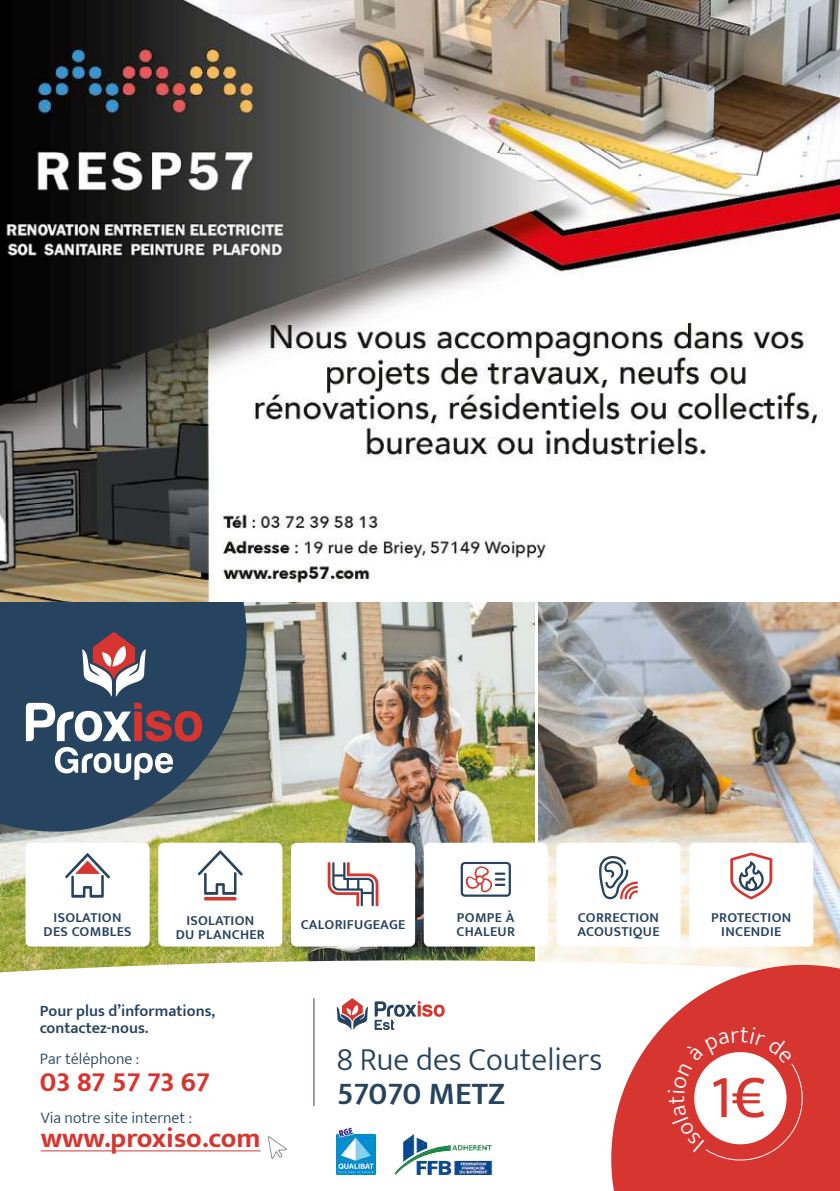
<style>
.page{position:relative;width:840px;height:1191px;background:#fff}
.page>*{position:absolute;margin:0;border:0;box-sizing:border-box;transform-origin:0 0}
.t1{font:61.6px "Mukta";color:#d73530}
.t2{font:300 32.2px "Mukta";color:#264360}
.t3{font:600 32.2px "Mukta";color:#264360}
.t4{font:700 28.2px/56.2px "Mukta";color:#d73530}
.t5{font:600 16px/16px "Mukta";color:#264360}
.t6{font:300 16px "Mukta";color:#264360}
.t7{font:600 14px/14px "Mukta";letter-spacing:.02em;color:#264360;text-align:center}
</style>
<div class="page">
<img style="left:538px;top:602px;width:301px;height:358px">
<img style="left:0;top:602px;width:534px;height:358px">
<svg style="left:0;top:960px;width:839px;height:215px"></svg>
<svg style="left:336px;top:998px;width:32px;height:32px"></svg>
<svg style="left:374px;top:1001px;width:70px;height:29px"></svg>
<hr style="left:41px;top:1150px;width:219px;height:1px;background:#d73530">
<svg style="left:267px;top:1130px;width:20px;height:34px"></svg>
<img style="left:395px;top:1134px;width:96px;height:40px">
<img style="left:336px;top:1127px;width:39px;height:47px">
<svg style="left:611px;top:965px;width:228px;height:226px;fill:#d73530"></svg>
<svg style="left:0;top:601px;width:246px;height:230px;background:#3c5367"></svg>
<hr style="left:313px;top:998px;width:1px;height:108px;background:#264360">
<svg style="left:82px;top:632px;width:64px;height:64px"></svg>
<svg style="left:26px;top:702px;width:176px;height:78px"></svg>
<div style="left:26px;top:842px;width:123px;height:104px;background:#fff;border-radius:6px"></div>
<svg style="left:65px;top:853px;width:45px;height:44px"></svg>
<div style="left:158px;top:842px;width:124px;height:104px;background:#fff;border-radius:6px"></div>
<svg style="left:198px;top:850px;width:44px;height:44px"></svg>
<hr style="left:204px;top:897px;width:32px;height:3px;background:#d73530;border-radius:2px">
<div style="left:291px;top:842px;width:124px;height:104px;background:#fff;border-radius:6px"></div>
<svg style="left:327px;top:862px;width:51px;height:44px"></svg>
<div style="left:556px;top:842px;width:124px;height:104px;background:#fff;border-radius:6px"></div>
<svg style="left:599px;top:856px;width:38px;height:43px"></svg>
<div style="left:688px;top:842px;width:124px;height:104px;background:#fff;border-radius:6px"></div>
<svg style="left:730px;top:852px;width:41px;height:47px"></svg>
<div style="left:423px;top:842px;width:124px;height:104px;background:#fff;border-radius:6px"></div>
<svg style="left:460px;top:862px;width:50px;height:34px"></svg>
<img style="left:0;top:0;width:839px;height:601px">
<svg style="left:667px;top:1027px;width:135px;height:134px"></svg>
<p class="t7" style="left:456px;top:910px;width:60px;text-align:left">POMPE À<br>CHALEUR</p>
<p class="t7" style="left:44px;top:910px;width:89px">ISOLATION<br>DES COMBLES</p>
<p class="t7" style="left:176px;top:913px;width:90px">ISOLATION<br>DU PLANCHER</p>
<p class="t7" style="left:300px;top:917px;width:106px">CALORIFUGEAGE</p>
<p class="t7" style="left:577px;top:910px;width:84px;text-align:left">CORRECTION<br>ACOUSTIQUE</p>
<p class="t7" style="left:711px;top:910px;width:81px">PROTECTION<br>INCENDIE</p>
<p class="t5" style="left:40px;top:1003px;width:177px">Pour plus d’informations, contactez-nous.</p>
<h2 class="t2" style="left:336px;top:1039px;width:267px">8 Rue des Couteliers</h2>
<h2 class="t3" style="left:336px;top:1074px;width:170px">57070 METZ</h2>
<p class="t6" style="left:40px;top:1049px;width:101px">Par téléphone :</p>
<h3 class="t4" style="left:40px;top:1053px;width:222px">03 87 57 73 67 www.proxiso.com</h3>
<h1 class="t1" style="left:709px;top:1059px;width:57px">1€</h1>
<p class="t6" style="left:41px;top:1108px;width:153px">Via notre site internet :</p>
</div>
